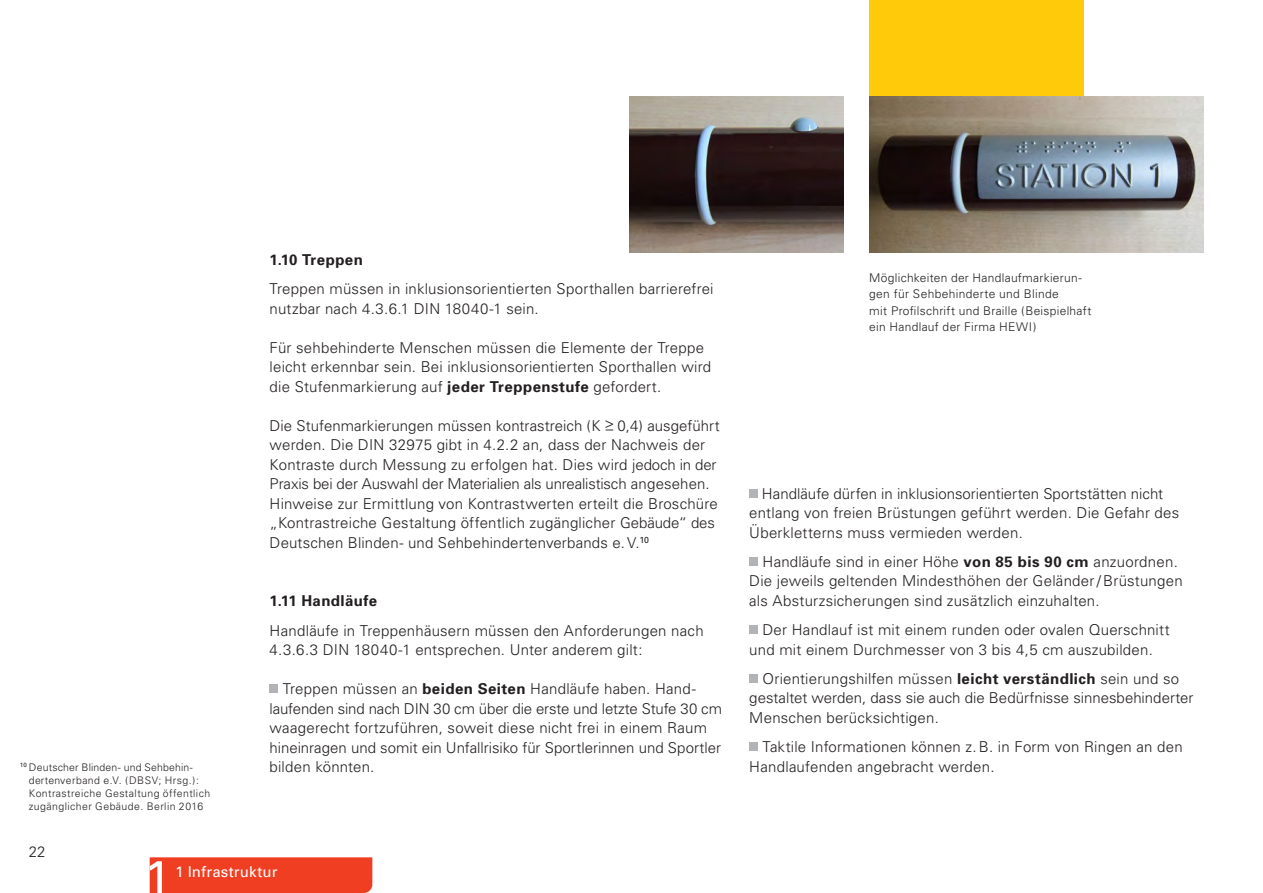
<style>
.page{position:relative;width:1263px;height:893px;background:#fff}
.page>*{position:absolute;margin:0;border:0;box-sizing:border-box;transform-origin:0 0}
.t1{font:300 15px/19.5px "Univers";letter-spacing:.01em;color:#231f20}
.t2{font:700 15px "Univers";letter-spacing:.025em;color:#231f20}
.t3{font:15px "Univers";letter-spacing:.01em;color:#fff}
.t4{font:300 12px/16.5px "Univers";letter-spacing:.025em;color:#231f20}
.t5{font:300 10.5px/13.2px "Univers";letter-spacing:.035em;color:#231f20}
.s1{font-weight:700}
</style>
<div class="page">
<div style="left:749px;top:743px;width:9px;height:8px;background:#b2b3b7"></div>
<div style="left:749px;top:674px;width:9px;height:9px;background:#b2b3b7"></div>
<div style="left:749px;top:626px;width:9px;height:8px;background:#b2b3b7"></div>
<div style="left:749px;top:557px;width:9px;height:9px;background:#b2b3b7"></div>
<div style="left:749px;top:489px;width:9px;height:9px;background:#b2b3b7"></div>
<div style="left:270px;top:684px;width:8px;height:9px;background:#b2b3b7"></div>
<div style="left:869px;top:0;width:214px;height:253px;background:#feca0a"></div>
<img style="left:869px;top:97px;width:334px;height:156px">
<img style="left:629px;top:97px;width:215px;height:156px">
<div style="left:150px;top:857px;width:222px;height:36px;background:#ef3e22"></div>
<p class="t5" style="left:29px;top:761px;width:183px;text-indent:-9px"><sup>10</sup> Deutscher Blinden- und Sehbehin&shy;dertenverband e.V. (DBSV; Hrsg.):<br>Kontrastreiche Gestaltung öffentlich zugänglicher Gebäude. Berlin 2016</p>
<p class="t1" style="left:29px;top:842px;width:18px">22</p>
<h2 class="t2" style="left:270px;top:250px;width:95px">1.10 Treppen</h2>
<p class="t1" style="left:270px;top:279px;width:445px">Treppen müssen in inklusionsorientierten Sporthallen barrierefrei nutzbar nach 4.3.6.1 DIN 18040-1 sein.</p>
<p class="t1" style="left:270px;top:338px;width:443px">Für sehbehinderte Menschen müssen die Elemente der Treppe leicht erkennbar sein. Bei inklusionsorientierten Sporthallen wird die Stufenmarkierung auf <span class="s1">jeder Treppenstufe</span> gefordert.</p>
<p class="t1" style="left:270px;top:416px;width:452px">Die Stufenmarkierungen müssen kontrastreich (K &gt;– 0,4) ausgeführt werden. Die DIN 32975 gibt in 4.2.2 an, dass der Nachweis der Kontraste durch Messung zu erfolgen hat. Dies wird jedoch in der Praxis bei der Auswahl der Materialien als unrealistisch angesehen.<br>Hinweise zur Ermittlung von Kontrastwerten erteilt die Broschüre „Kontrastreiche Gestaltung öffentlich zugänglicher Gebäude“ des Deutschen Blinden- und Sehbehindertenverbands e. V.<sup>10</sup></p>
<h2 class="t2" style="left:270px;top:591px;width:109px">1.11 Handläufe</h2>
<p class="t1" style="left:270px;top:621px;width:436px">Handläufe in Treppenhäusern müssen den Anforderungen nach<br>4.3.6.3 DIN 18040-1 entsprechen. Unter anderem gilt:</p>
<p class="t1" style="left:270px;top:679px;width:454px;text-indent:13px">Treppen müssen an <span class="s1">beiden Seiten</span> Handläufe haben. Hand&shy;laufenden sind nach DIN 30 cm über die erste und letzte Stufe 30 cm waagerecht fortzuführen, soweit diese nicht frei in einem Raum hineinragen und somit ein Unfallrisiko für Sportlerinnen und Sportler bilden könnten.</p>
<p class="t3" style="left:175px;top:863px;width:104px">1 Infrastruktur</p>
<p class="t4" style="left:869px;top:269px;width:224px">Möglichkeiten der Handlaufmarkierun&shy;gen für Sehbehinderte und Blinde<br>mit Profilschrift und Braille (Beispielhaft ein Handlauf der Firma HEWI)</p>
<p class="t1" style="left:749px;top:484px;width:432px;text-indent:13px">Handläufe dürfen in inklusionsorientierten Sportstätten nicht entlang von freien Brüstungen geführt werden. Die Gefahr des<br>Überkletterns muss vermieden werden.</p>
<p class="t1" style="left:749px;top:552px;width:435px;text-indent:13px">Handläufe sind in einer Höhe <span class="s1">von 85 bis 90 cm</span> anzuordnen.<br>Die jeweils geltenden Mindesthöhen der Geländer / Brüstungen als Absturzsicherungen sind zusätzlich einzuhalten.</p>
<p class="t1" style="left:749px;top:620px;width:422px;text-indent:13px">Der Handlauf ist mit einem runden oder ovalen Querschnitt und mit einem Durchmesser von 3 bis 4,5 cm auszubilden.</p>
<p class="t1" style="left:749px;top:669px;width:446px;text-indent:13px">Orientierungshilfen müssen <span class="s1">leicht verständlich</span> sein und so gestaltet werden, dass sie auch die Bedürfnisse sinnesbehinderter<br>Menschen berücksichtigen.</p>
<p class="t1" style="left:749px;top:737px;width:435px;text-indent:13px">Taktile Informationen können z. B. in Form von Ringen an den<br>Handlaufenden angebracht werden.</p>
</div>
